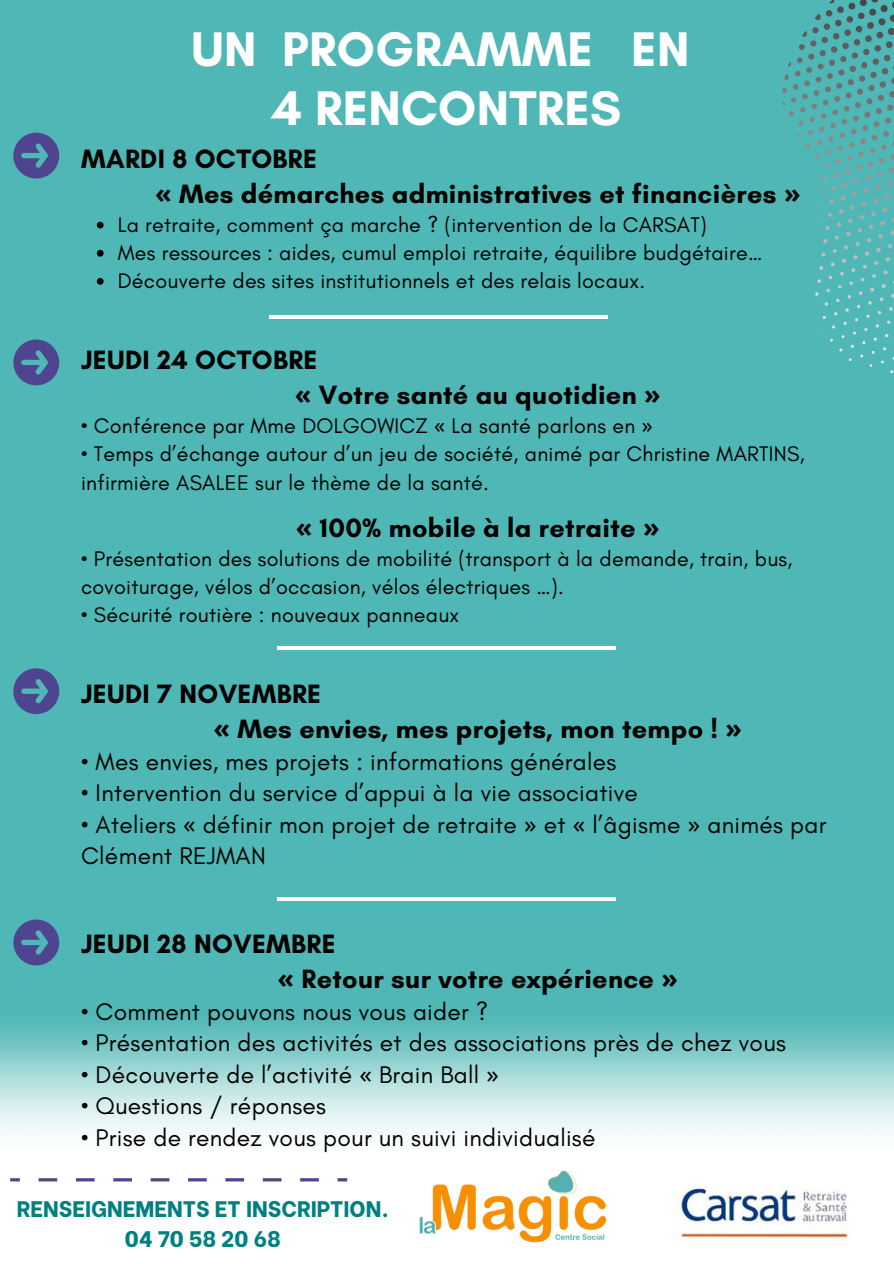
<style>
.page{position:relative;width:894px;height:1264px;background:#fff}
.page>*{position:absolute;margin:0;border:0;box-sizing:border-box;transform-origin:0 0}
.t1{font:700 49.5px/58.5px "Glacial Indifference";letter-spacing:.005em;color:#fff;text-align:center}
.t2{font:700 27px/34.8px "Glacial Indifference";letter-spacing:.01em;color:#000}
.t3{font:24.45px/31.5px "Glacial Indifference";letter-spacing:.01em;color:#000}
.t4{font:800 22.35px/30.3px "Be Vietnam";color:#008080;text-align:center}
.t5{font:21.45px/28.2px "Glacial Indifference";letter-spacing:.01em;color:#000}
.s1{font-family:"Noto Sans"}
</style>
<div class="page">
<div style="left:0;top:0;width:893px;height:1263px;background:#4fb7b5"></div>
<div style="left:0;top:1148px;width:893px;height:115px;background:#fff"></div>
<svg style="left:13px;top:133px;width:46px;height:45px"></svg>
<svg style="left:13px;top:339px;width:46px;height:46px"></svg>
<svg style="left:13px;top:668px;width:46px;height:46px"></svg>
<svg style="left:13px;top:919px;width:46px;height:46px"></svg>
<svg style="left:0;top:1024px;width:893px;height:124px;background:#b1dedd"></svg>
<svg style="left:97px;top:222px;width:7px;height:6px"></svg>
<svg style="left:97px;top:250px;width:7px;height:6px"></svg>
<svg style="left:97px;top:278px;width:7px;height:7px"></svg>
<svg style="left:782px;top:0;width:111px;height:373px"></svg>
<img style="left:680px;top:1188px;width:169px;height:50px">
<img style="left:403px;top:1121px;width:216px;height:122px">
<hr style="left:277px;top:646px;width:339px;height:3px;background:#fff">
<hr style="left:277px;top:897px;width:339px;height:3px;background:#fff">
<hr style="left:269px;top:315px;width:338px;height:3px;background:#fff">
<svg style="left:10px;top:1178px;width:337px;height:3px"></svg>
<p class="t1" style="left:191px;top:19px;width:499px">UN PROGRAMME EN<br>4 RENCONTRES</p>
<p class="t2" style="left:155px;top:141px;width:647px;text-indent:-74px">MARDI 8 OCTOBRE<br><span class="s1">«</span> Mes démarches administratives et financières <span class="s1">»</span></p>
<p class="t5" style="left:118px;top:210px;width:646px">La retraite, comment ça marche ? (intervention de la CARSAT)<br>Mes ressources : aides, cumul emploi retraite, équilibre budgétaire…<br>Découverte des sites institutionnels et des relais locaux.</p>
<p class="t2" style="left:295px;top:342px;width:367px;text-indent:-214px">JEUDI 24 OCTOBRE<br><span class="s1">«</span> Votre santé au quotidien <span class="s1">»</span></p>
<p class="t5" style="left:81px;top:412px;width:573px">• Conférence par Mme DOLGOWICZ <span class="s1">«</span> La santé parlons en <span class="s1">»</span></p>
<p class="t5" style="left:81px;top:440px;width:725px">• Temps d’échange autour d’un jeu de société, animé par Christine MARTINS, infirmière ASALEE sur le thème de la santé.</p>
<p class="t2" style="left:296px;top:510px;width:365px"><span class="s1">«</span> 100% mobile à la retraite <span class="s1">»</span></p>
<p class="t5" style="left:81px;top:544px;width:712px">• Présentation des solutions de mobilité (transport à la demande, train, bus, covoiturage, vélos d’occasion, vélos électriques …).</p>
<p class="t5" style="left:81px;top:601px;width:379px">• Sécurité routière : nouveaux panneaux</p>
<p class="t2" style="left:213px;top:676px;width:530px;text-indent:-132px">JEUDI 7 NOVEMBRE<br><span class="s1">«</span> Mes envies, mes projets, mon tempo ! <span class="s1">»</span></p>
<p class="t3" style="left:81px;top:745px;width:536px">• Mes envies, mes projets : informations générales</p>
<p class="t3" style="left:81px;top:777px;width:558px">• Intervention du service d’appui à la vie associative</p>
<p class="t3" style="left:81px;top:808px;width:746px">• Ateliers <span class="s1">«</span> définir mon projet de retraite <span class="s1">»</span> et <span class="s1">«</span> l’âgisme <span class="s1">»</span> animés par<br>Clément REJMAN</p>
<p class="t2" style="left:277px;top:926px;width:402px;text-indent:-196px">JEUDI 28 NOVEMBRE<br><span class="s1">«</span> Retour sur votre expérience <span class="s1">»</span></p>
<p class="t3" style="left:81px;top:995px;width:408px">• Comment pouvons nous vous aider ?</p>
<p class="t3" style="left:81px;top:1026px;width:706px">• Présentation des activités et des associations près de chez vous</p>
<p class="t3" style="left:81px;top:1058px;width:419px">• Découverte de l’activité <span class="s1">«</span> Brain Ball <span class="s1">»</span></p>
<p class="t3" style="left:81px;top:1089px;width:246px">• Questions / réponses</p>
<p class="t3" style="left:81px;top:1121px;width:516px">• Prise de rendez vous pour un suivi individualisé</p>
<p class="t4" style="left:17px;top:1191px;width:373px">RENSEIGNEMENTS ET INSCRIPTION.<br>04 70 58 20 68</p>
</div>
